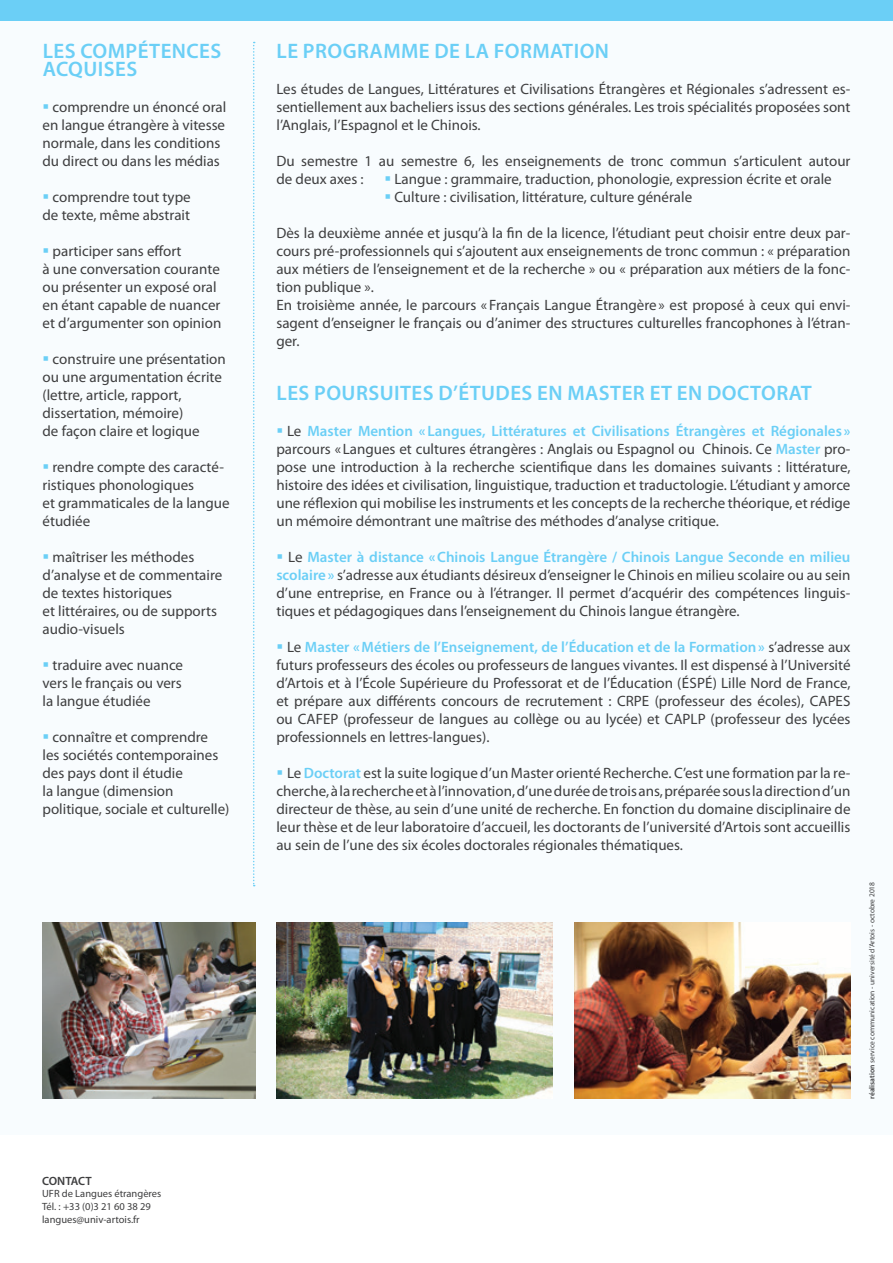
<style>
.page{position:relative;width:893px;height:1263px;background:#f8fcfe}
.page>*{position:absolute;margin:0;border:0;box-sizing:border-box;transform-origin:0 0}
.t1{font:600 21px "Myriad Pro";letter-spacing:.02em;color:#6bcff6}
.t2{font:15px/18px "Myriad Pro";color:#3e3e3f}
.t3{font:600 12px "Myriad Pro";letter-spacing:-.01em;color:#3e3e3f}
.t4{font:10.5px "Myriad Pro";color:#3e3e3f}
.t5{font:7.5px "Myriad Pro";color:#3e3e3f}
.s1{color:#6bcff6}
.s2{font-weight:600;color:#6bcff6}
.s3{font-weight:600}
</style>
<div class="page">
<div style="left:0;top:1135px;width:893px;height:128px;background:#fff"></div>
<div style="left:0;top:0;width:893px;height:20px;background:#6bcff6"></div>
<svg style="left:253px;top:42px;width:2px;height:844px"></svg>
<img style="left:276px;top:923px;width:277px;height:176px">
<img style="left:574px;top:923px;width:276px;height:176px">
<img style="left:43px;top:923px;width:212px;height:176px">
<p class="t1" style="left:43px;top:38px;width:180px">LES COMPÉTENCES</p>
<p class="t1" style="left:43px;top:56px;width:96px">ACQUISES</p>
<p class="t2" style="left:43px;top:98px;width:185px"><span class="s1">▪</span> comprendre un énoncé oral en langue étrangère à vitesse normale, dans les conditions du direct ou dans les médias</p>
<p class="t2" style="left:43px;top:188px;width:150px"><span class="s1">▪</span> comprendre tout type</p>
<p class="t2" style="left:43px;top:206px;width:149px">de texte, même abstrait</p>
<p class="t2" style="left:43px;top:242px;width:141px"><span class="s1">▪</span> participer sans effort</p>
<p class="t2" style="left:43px;top:260px;width:180px">à une conversation courante ou présenter un exposé oral en étant capable de nuancer et d’argumenter son opinion</p>
<p class="t2" style="left:43px;top:350px;width:185px"><span class="s1">▪</span> construire une présentation ou une argumentation écrite (lettre, article, rapport,</p>
<p class="t2" style="left:43px;top:404px;width:142px">dissertation, mémoire)</p>
<p class="t2" style="left:43px;top:422px;width:159px">de façon claire et logique</p>
<p class="t2" style="left:43px;top:458px;width:183px"><span class="s1">▪</span> rendre compte des caracté&shy;ristiques phonologiques</p>
<p class="t2" style="left:43px;top:494px;width:189px">et grammaticales de la langue étudiée</p>
<p class="t2" style="left:43px;top:548px;width:181px"><span class="s1">▪</span> maîtriser les méthodes d’analyse et de commentaire de textes historiques</p>
<p class="t2" style="left:43px;top:602px;width:176px">et littéraires, ou de supports audio-visuels</p>
<p class="t2" style="left:43px;top:656px;width:142px"><span class="s1">▪</span> traduire avec nuance</p>
<p class="t2" style="left:43px;top:674px;width:141px">vers le français ou vers</p>
<p class="t2" style="left:43px;top:692px;width:110px">la langue étudiée</p>
<p class="t2" style="left:43px;top:728px;width:167px"><span class="s1">▪</span> connaître et comprendre</p>
<p class="t2" style="left:43px;top:746px;width:177px">les sociétés contemporaines des pays dont il étudie</p>
<p class="t2" style="left:43px;top:782px;width:132px">la langue (dimension</p>
<p class="t2" style="left:43px;top:800px;width:189px">politique, sociale et culturelle)</p>
<p class="t3" style="left:42px;top:1173px;width:51px">CONTACT</p>
<p class="t4" style="left:42px;top:1187px;width:121px">UFR de Langues étrangères</p>
<p class="t4" style="left:42px;top:1200px;width:110px">Tél. : +33 (0)3 21 60 38 29</p>
<p class="t4" style="left:42px;top:1212px;width:99px">langues@univ-artois.fr</p>
<p class="t1" style="left:277px;top:38px;width:334px">LE PROGRAMME DE LA FORMATION</p>
<p class="t2" style="left:276px;top:80px;width:576px;text-align:justify">Les études de Langues, Littératures et Civilisations Étrangères et Régionales s’adressent es&shy;sentiellement aux bacheliers issus des sections générales. Les trois spécialités proposées sont l’Anglais, l’Espagnol et le Chinois.</p>
<p class="t2" style="left:276px;top:152px;width:576px">Du semestre 1 au semestre 6, les enseignements de tronc commun s’articulent autour de deux axes :</p>
<p class="t2" style="left:384px;top:170px;width:449px"><span class="s1">▪</span> Langue : grammaire, traduction, phonologie, expression écrite et orale</p>
<p class="t2" style="left:384px;top:188px;width:309px"><span class="s1">▪</span> Culture : civilisation, littérature, culture générale</p>
<p class="t2" style="left:276px;top:224px;width:576px;text-align:justify">Dès la deuxième année et jusqu’à la fin de la licence, l’étudiant peut choisir entre deux par&shy;cours pré-professionnels qui s’ajoutent aux enseignements de tronc commun : « préparation aux métiers de l’enseignement et de la recherche » ou « préparation aux métiers de la fonc&shy;tion publique ».</p>
<p class="t2" style="left:276px;top:296px;width:576px;text-align:justify">En troisième année, le parcours « Français Langue Étrangère» est proposé à ceux qui envi&shy;sagent d’enseigner le français ou d’animer des structures culturelles francophones à l’étran&shy;ger.</p>
<p class="t1" style="left:277px;top:380px;width:537px">LES POURSUITES D’ÉTUDES EN MASTER ET EN DOCTORAT</p>
<p class="t2" style="left:276px;top:422px;width:576px;text-align:justify"><span class="s1">▪</span> Le <span class="s2">Master Mention « Langues, Littératures et Civilisations Étrangères et Régionales » </span>parcours « Langues et cultures étrangères : Anglais ou Espagnol ou Chinois. Ce <span class="s2">Master</span> pro&shy;pose une introduction à la recherche scientifique dans les domaines suivants : littérature, histoire des idées et civilisation, linguistique, traduction et traductologie. L’étudiant y amorce une réflexion qui mobilise les instruments et les concepts de la recherche théorique, et rédige un mémoire démontrant une maîtrise des méthodes d’analyse critique.</p>
<p class="t2" style="left:276px;top:548px;width:576px;text-align:justify"><span class="s1">▪</span> Le <span class="s2">Master à distance «Chinois Langue Étrangère / Chinois Langue Seconde en milieu scolaire»</span> s’adresse aux étudiants désireux d’enseigner le Chinois en milieu scolaire ou au sein d’une entreprise, en France ou à l’étranger. Il permet d’acquérir des compétences linguis&shy;tiques et pédagogiques dans l’enseignement du Chinois langue étrangère.</p>
<p class="t2" style="left:276px;top:638px;width:576px;text-align:justify"><span class="s1">▪</span> Le <span class="s2">Master «Métiers de l’Enseignement, de l’Éducation et de la Formation»</span> s’adresse aux futurs professeurs des écoles ou professeurs de langues vivantes. Il est dispensé à l’Université d’Artois et à l’École Supérieure du Professorat et de l’Éducation (ÉSPÉ) Lille Nord de France, et prépare aux différents concours de recrutement : CRPE (professeur des écoles), CAPES ou CAFEP (professeur de langues au collège ou au lycée) et CAPLP (professeur des lycées professionnels en lettres-langues).</p>
<p class="t2" style="left:276px;top:764px;width:576px;text-align:justify"><span class="s1">▪</span> Le <span class="s2">Doctorat</span> est la suite logique d’un Master orienté Recherche. C’est une formation par la re&shy;cherche, à la recherche et à l’innovation, d’une durée de trois ans, préparée sous la direction d’un directeur de thèse, au sein d’une unité de recherche. En fonction du domaine disciplinaire de leur thèse et de leur laboratoire d’accueil, les doctorants de l’université d’Artois sont accueillis au sein de l’une des six écoles doctorales régionales thématiques.</p>
<p class="t5" style="left:867px;top:1099px;width:218px;rotate:-90deg"><span class="s3">réalisation</span> service communication - université d’Artois - octobre 2018</p>
</div>
